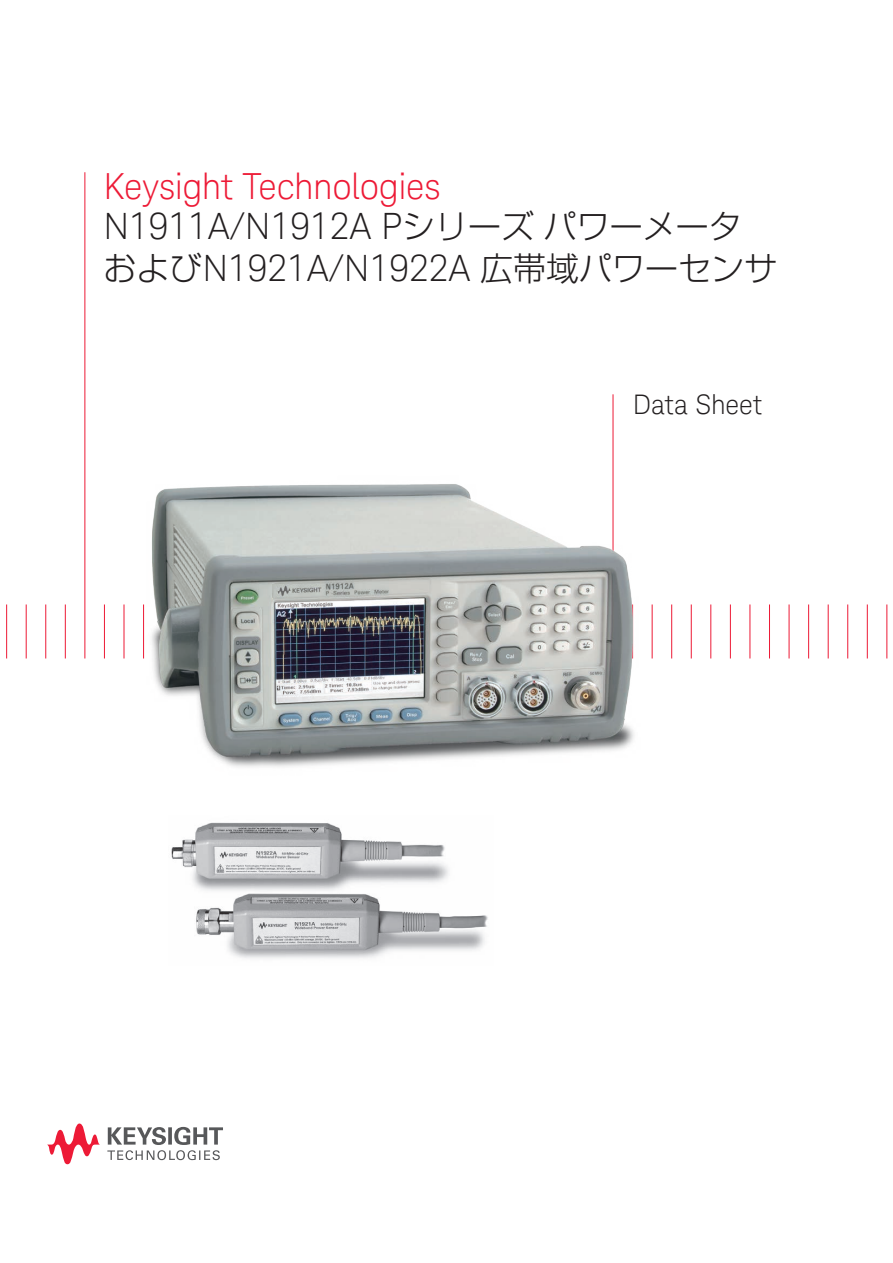
<style>
.page{position:relative;width:893px;height:1263px;background:#fff}
.page>*{position:absolute;margin:0;border:0;box-sizing:border-box;transform-origin:0 0}
.t1{font:300 36.3px/42px "Keysight Sans";color:#231f20}
.t2{font:300 36px "Keysight Sans";letter-spacing:-.01em;color:#ed1a36}
.t3{font:300 27px "Keysight Sans";letter-spacing:-.005em;color:#231f20}
.s1{font-family:"Shin Go Pro";font-size:33px}
</style>
<div class="page">
<svg style="left:107px;top:1127px;width:116px;height:33px"></svg>
<svg style="left:47px;top:1123px;width:53px;height:41px"></svg>
<hr style="left:6px;top:604px;width:1px;height:54px;background:#ed1a36">
<hr style="left:26px;top:604px;width:1px;height:54px;background:#ed1a36">
<hr style="left:45px;top:604px;width:1px;height:54px;background:#ed1a36">
<hr style="left:710px;top:604px;width:1px;height:54px;background:#ed1a36">
<hr style="left:730px;top:604px;width:1px;height:54px;background:#ed1a36">
<hr style="left:750px;top:604px;width:1px;height:54px;background:#ed1a36">
<hr style="left:769px;top:604px;width:1px;height:54px;background:#ed1a36">
<hr style="left:789px;top:604px;width:1px;height:54px;background:#ed1a36">
<hr style="left:808px;top:604px;width:1px;height:54px;background:#ed1a36">
<hr style="left:828px;top:604px;width:1px;height:54px;background:#ed1a36">
<hr style="left:847px;top:604px;width:1px;height:54px;background:#ed1a36">
<hr style="left:867px;top:604px;width:1px;height:54px;background:#ed1a36">
<hr style="left:886px;top:604px;width:1px;height:54px;background:#ed1a36">
<hr style="left:85px;top:172px;width:1px;height:486px;background:#ed1a36">
<img style="left:171px;top:822px;width:317px;height:137px">
<img style="left:64px;top:382px;width:628px;height:385px">
<p class="t2" style="left:103px;top:165px;width:339px">Keysight Technologies</p>
<p class="t1" style="left:103px;top:205px;width:675px">N1911A/N1912A P<span class="s1">シリーズパワーメータおよび</span>N1921A/N1922A <span class="s1">広帯域パワーセンサ</span></p>
<p class="t3" style="left:633px;top:389px;width:131px">Data Sheet</p>
</div>
